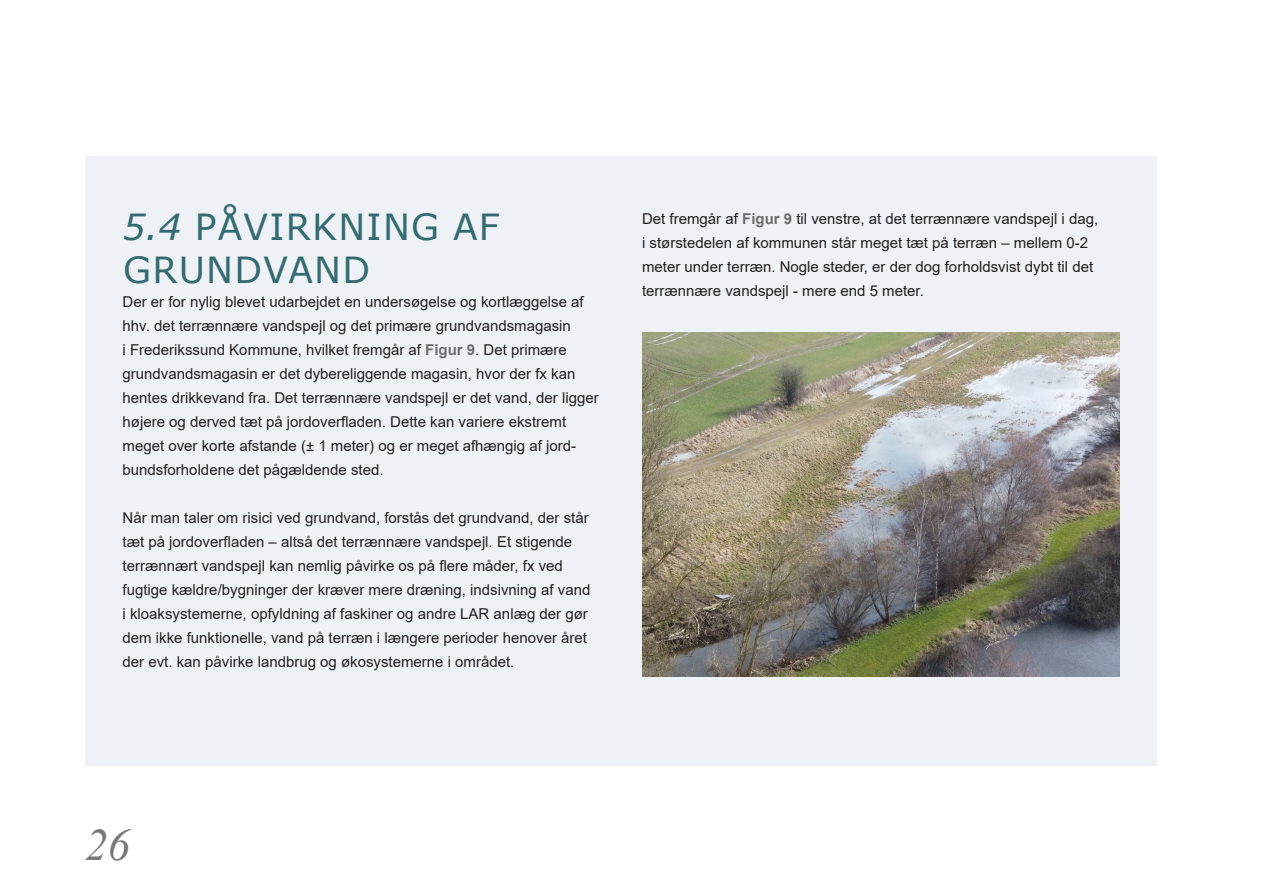
<style>
.page{position:relative;width:1263px;height:893px;background:#fff}
.page>*{position:absolute;margin:0;border:0;box-sizing:border-box;transform-origin:0 0}
.t1{font:italic 45px "Times New Roman";color:#76787b}
.Overskrifter_2{font:36px/43.2px "Verdana";letter-spacing:.035em;color:#346b70}
.Brødtekst{font:15px/24px "Arial";color:#231f20}
.s1{font-style:italic}
.s2{font-weight:700;color:#6c6d70}
</style>
<div class="page">
<div style="left:85px;top:156px;width:1072px;height:609px;background:#eef2f6"></div>
<img style="left:642px;top:332px;width:477px;height:344px">
<p class="Overskrifter_2" style="left:123px;top:205px;width:379px"><span class="s1">5.4</span> PÅVIRKNING AF<br>GRUNDVAND</p>
<p class="Brødtekst" style="left:123px;top:290px;width:478px">Der er for nylig blevet udarbejdet en undersøgelse og kortlæggelse af hhv. det terrænnære vandspejl og det primære grundvandsmagasin<br>i Frederikssund Kommune, hvilket fremgår af <span class="s2">Figur 9</span>. Det primære grundvandsmagasin er det dybereliggende magasin, hvor der fx kan hentes drikkevand fra. Det terrænnære vandspejl er det vand, der ligger højere og derved tæt på jordoverfladen. Dette kan variere ekstremt meget over korte afstande (± 1 meter) og er meget afhængig af jord&shy;bundsforholdene det pågældende sted.</p>
<p class="Brødtekst" style="left:123px;top:506px;width:469px">Når man taler om risici ved grundvand, forstås det grundvand, der står tæt på jordoverfladen – altså det terrænnære vandspejl. Et stigende terrænnært vandspejl kan nemlig påvirke os på flere måder, fx ved fugtige kældre/bygninger der kræver mere dræning, indsivning af vand i kloaksystemerne, opfyldning af faskiner og andre LAR anlæg der gør dem ikke funktionelle, vand på terræn i længere perioder henover året der evt. kan påvirke landbrug og økosystemerne i området.</p>
<p class="Brødtekst" style="left:642px;top:206px;width:458px">Det fremgår af <span class="s2">Figur 9</span> til venstre, at det terrænnære vandspejl i dag, i størstedelen af kommunen står meget tæt på terræn – mellem 0-2 meter under terræn. Nogle steder, er der dog forholdsvist dybt til det terrænnære vandspejl - mere end 5 meter.</p>
<h1 class="t1" style="left:85px;top:814px;width:46px">26</h1>
</div>
